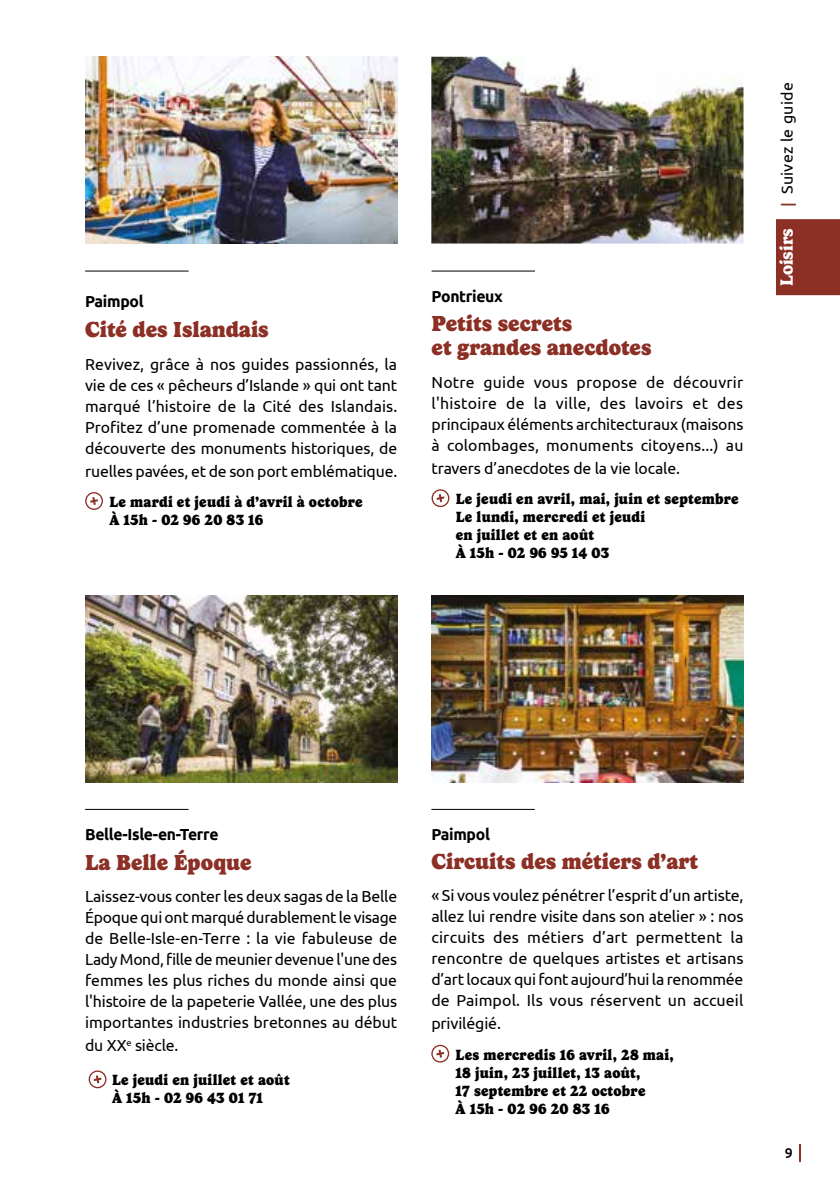
<style>
.page{position:relative;width:840px;height:1191px;background:#fff}
.page>*{position:absolute;margin:0;border:0;box-sizing:border-box;transform-origin:0 0}
.t1{font:900 22px/24px "Gelica";color:#8c2f25}
.t2{font:16px/21px "Ubuntu";letter-spacing:-.005em;color:#000;text-align:justify}
.t3{font:700 16px "Ubuntu";letter-spacing:-.02em;color:#000}
.t4{font:16px "Ubuntu";letter-spacing:.02em;color:#000}
.t5{font:900 15px/18px "Gelica";letter-spacing:.02em;color:#000;scale:.96 1}
.t6{font:500 14px "Ubuntu";color:#000}
.s1{font-family:"Gelica";font-weight:700;font-size:18px;color:#fff}
.s2{font-family:"Gelica";font-weight:700;color:#8c2f25}
</style>
<div class="page">
<hr style="left:431px;top:809px;width:103px;height:1px;background:#000">
<div style="left:431px;top:1044px;width:18px;height:18px;border:1px solid #8c2f25;border-radius:50%"></div>
<svg style="left:436px;top:1049px;width:8px;height:8px"></svg>
<img style="left:85px;top:57px;width:312px;height:186px">
<img style="left:85px;top:595px;width:312px;height:187px">
<img style="left:431px;top:595px;width:312px;height:187px">
<hr style="left:85px;top:270px;width:103px;height:1px;background:#000">
<div style="left:85px;top:492px;width:18px;height:18px;border:1px solid #8c2f25;border-radius:50%"></div>
<svg style="left:90px;top:497px;width:8px;height:8px"></svg>
<hr style="left:85px;top:809px;width:103px;height:1px;background:#000">
<div style="left:89px;top:1070px;width:17px;height:18px;border:1px solid #8c2f25;border-radius:50%"></div>
<svg style="left:94px;top:1075px;width:7px;height:8px"></svg>
<hr style="left:431px;top:270px;width:103px;height:1px;background:#000">
<div style="left:431px;top:489px;width:18px;height:18px;border:1px solid #8c2f25;border-radius:50%"></div>
<svg style="left:436px;top:494px;width:8px;height:8px"></svg>
<img style="left:431px;top:57px;width:312px;height:186px">
<div style="left:775px;top:219px;width:64px;height:76px;background:#8c2f25"></div>
<p class="t3" style="left:85px;top:292px;width:60px">Paimpol</p>
<h1 class="t1" style="left:85px;top:317px;width:185px">Cité des Islandais</h1>
<p class="t2" style="left:85px;top:353px;width:313px">Revivez, grâce à nos guides passionnés, la vie de ces « pêcheurs d’Islande » qui ont tant marqué l’histoire de la Cité des Islandais.<br>Profitez d’une promenade commentée à la découverte des monuments historiques, de</p>
<p class="t2" style="left:85px;top:460px;width:313px">ruelles pavées, et de son port emblématique.</p>
<p class="t5" style="left:109px;top:493px;width:265px">Le mardi et jeudi à d’avril à octobre<br>À 15h - 02 96 20 83 16</p>
<p class="t3" style="left:431px;top:286px;width:73px">Pontrieux</p>
<h1 class="t1" style="left:431px;top:312px;width:221px">Petits secrets<br>et grandes anecdotes</h1>
<p class="t2" style="left:431px;top:371px;width:313px">Notre guide vous propose de découvrir l'histoire de la ville, des lavoirs et des principaux éléments architecturaux (maisons à colombages, monuments citoyens...) au</p>
<p class="t2" style="left:431px;top:457px;width:250px">travers d’anecdotes de la vie locale.</p>
<p class="t5" style="left:455px;top:490px;width:296px">Le jeudi en avril, mai, juin et septembre<br>Le lundi, mercredi et jeudi<br>en juillet et en août<br>À 15h - 02 96 95 14 03</p>
<p class="t4" style="left:777px;top:286px;width:205px;rotate:-90deg"><span class="s1">Loisirs</span> <span class="s2">|</span> Suivez le guide</p>
<p class="t3" style="left:85px;top:824px;width:135px">Belle-Isle-en-Terre</p>
<h1 class="t1" style="left:85px;top:850px;width:168px">La Belle Époque</h1>
<p class="t2" style="left:85px;top:885px;width:313px">Laissez-vous conter les deux sagas de la Belle Époque qui ont marqué durablement le visage de Belle-Isle-en-Terre : la vie fabuleuse de Lady Mond, fille de meunier devenue l'une des femmes les plus riches du monde ainsi que l'histoire de la papeterie Vallée, une des plus importantes industries bretonnes au début</p>
<p class="t2" style="left:85px;top:1034px;width:95px">du XX<sup>e</sup> siècle.</p>
<p class="t5" style="left:112px;top:1071px;width:186px">Le jeudi en juillet et août<br>À 15h - 02 96 43 01 71</p>
<p class="t3" style="left:431px;top:824px;width:60px">Paimpol</p>
<h1 class="t1" style="left:431px;top:849px;width:268px">Circuits des métiers d’art</h1>
<p class="t2" style="left:431px;top:884px;width:313px">« Si vous voulez pénétrer l’esprit d’un artiste, allez lui rendre visite dans son atelier » : nos circuits des métiers d’art permettent la rencontre de quelques artistes et artisans d’art locaux qui font aujourd’hui la renommée de Paimpol. Ils vous réservent un accueil</p>
<p class="t2" style="left:431px;top:1012px;width:71px">privilégié.</p>
<p class="t5" style="left:455px;top:1045px;width:228px">Les mercredis 16 avril, 28 mai,<br>18 juin, 23 juillet, 13 août,<br>17 septembre et 22 octobre<br>À 15h - 02 96 20 83 16</p>
<p class="t6" style="left:784px;top:1143px;width:9px">9</p>
</div>
